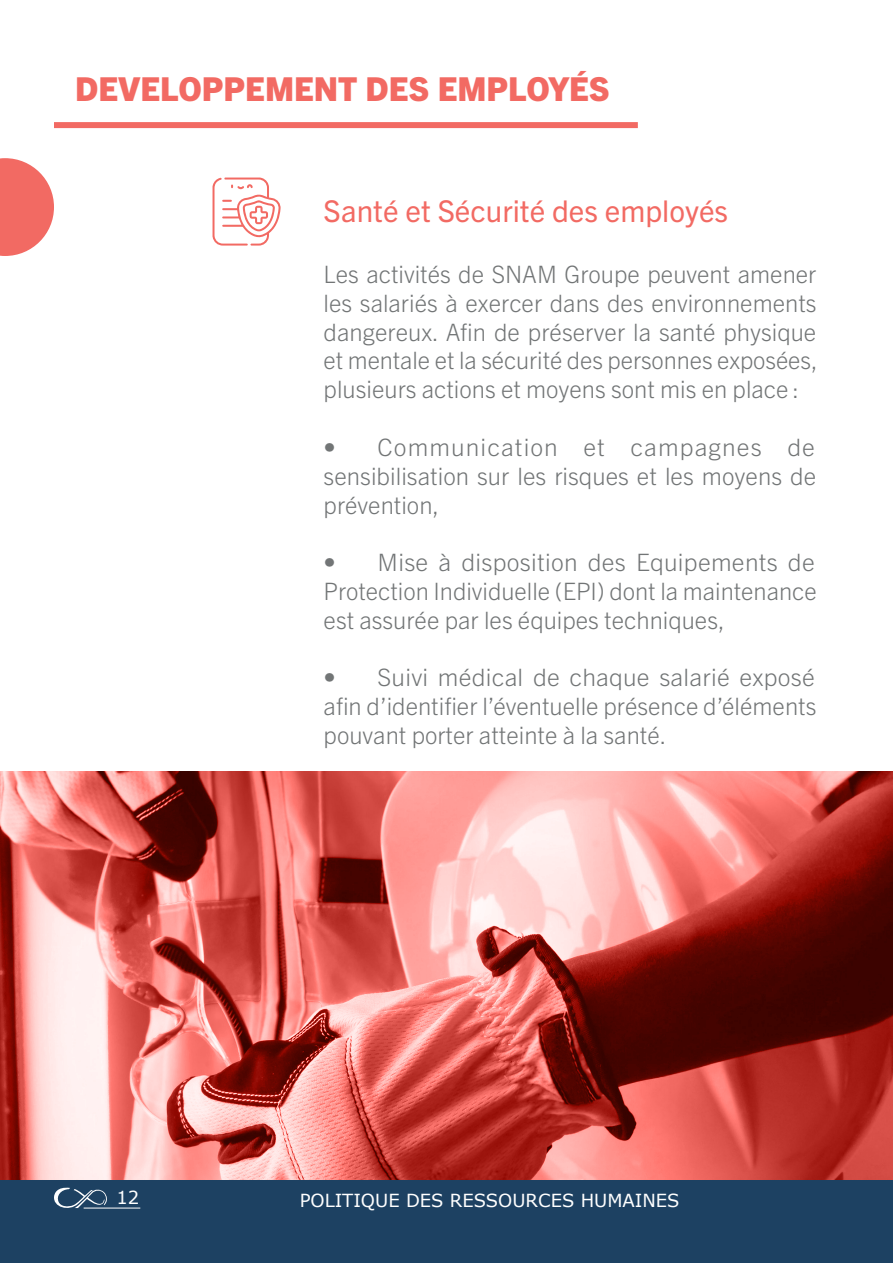
<style>
.page{position:relative;width:893px;height:1263px;background:#fff}
.page>*{position:absolute;margin:0;border:0;box-sizing:border-box;transform-origin:0 0}
.t1{font:800 33px "Trade Gothic Next LT Pro";color:#f26a63}
.t2{font:30px "Trade Gothic Next LT Pro";color:#f26a63}
.t3{font:300 24px/28.8px "Trade Gothic Next LT Pro";color:#727576;text-align:justify}
.t4{font:18px "Verdana";color:#fff}
</style>
<div class="page">
<div style="left:0;top:1180px;width:893px;height:83px;background:#1d4162"></div>
<svg style="left:54px;top:1187px;width:54px;height:22px"></svg>
<hr style="left:84px;top:1208px;width:56px;height:1px;background:#fff">
<div style="left:54px;top:122px;width:584px;height:6px;background:#f26a63"></div>
<svg style="left:0;top:158px;width:54px;height:98px"></svg>
<svg style="left:0;top:771px;width:893px;height:408px;background:#c86661"></svg>
<svg style="left:213px;top:178px;width:68px;height:68px"></svg>
<h1 class="t1" style="left:75px;top:66px;width:536px">DEVELOPPEMENT DES EMPLOYÉS</h1>
<p class="t2" style="left:324px;top:190px;width:406px">Santé et Sécurité des employés</p>
<p class="t3" style="left:324px;top:258px;width:495px">Les activités de SNAM Groupe peuvent amener les salariés à exercer dans des environnements dangereux. Afin de préserver la santé physique et mentale et la sécurité des personnes exposées, plusieurs actions et moyens sont mis en place :</p>
<p class="t3" style="left:324px;top:431px;width:494px">• Communication et campagnes de sensibilisation sur les risques et les moyens de prévention,</p>
<p class="t3" style="left:324px;top:546px;width:495px">• Mise à disposition des Equipements de Protection Individuelle (EPI) dont la maintenance est assurée par les équipes techniques,</p>
<p class="t3" style="left:324px;top:662px;width:494px">• Suivi médical de chaque salarié exposé afin d’identifier l’éventuelle présence d’éléments pouvant porter atteinte à la santé.</p>
<p class="t4" style="left:116px;top:1185px;width:24px">12</p>
<p class="t4" style="left:300px;top:1188px;width:381px">POLITIQUE DES RESSOURCES HUMAINES</p>
</div>
